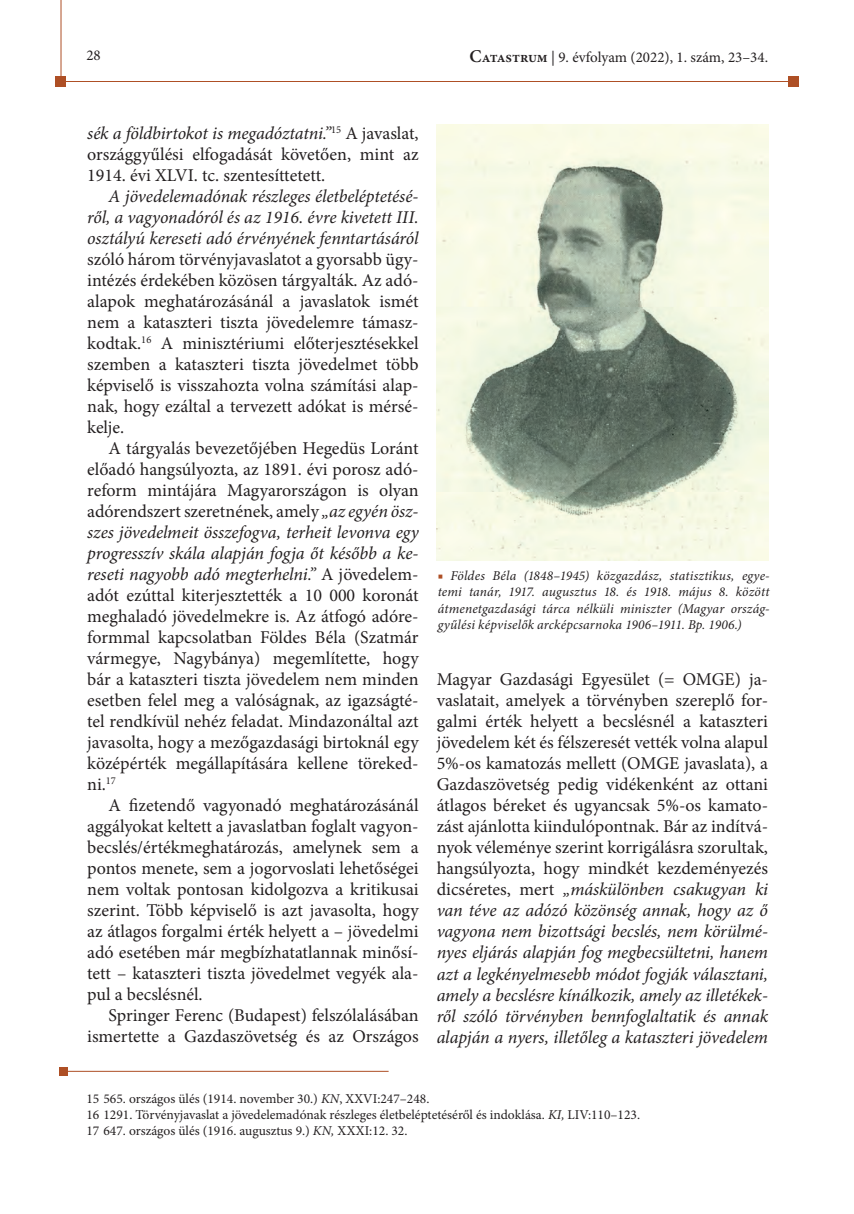
<style>
.page{position:relative;width:854px;height:1214px;background:#fff}
.page>*{position:absolute;margin:0;border:0;box-sizing:border-box;transform-origin:0 0}
.t1{font:18px/21px "Minion Pro";color:#231f20;text-align:justify}
.t2{font:italic 18px/21px "Minion Pro";letter-spacing:-.005em;color:#231f20;text-align:justify}
.t3{font:15px "Minion Pro";color:#231f20}
.t4{font:italic 13.5px/16.5px "Minion Pro";letter-spacing:.015em;color:#231f20;text-align:justify}
.t5{font:13.5px/16.2px "Minion Pro";color:#231f20}
.s1{font-weight:600;font-size:18px}
.s2{font-weight:600}
.s3{font-style:italic}
.s4{color:#ae4f25}
</style>
<div class="page">
<hr style="left:59px;top:81px;width:734px;height:1px;background:#ae4f25">
<hr style="left:61px;top:0;width:1px;height:81px;background:#ae4f25">
<div style="left:788px;top:76px;width:10px;height:11px;background:#ae4f25"></div>
<div style="left:56px;top:77px;width:10px;height:10px;background:#ae4f25"></div>
<img style="left:436px;top:124px;width:331px;height:436px">
<hr style="left:60px;top:1070px;width:328px;height:1px;background:#ae4f25">
<div style="left:60px;top:1067px;width:8px;height:8px;background:#ae4f25"></div>
<p class="t3" style="left:86px;top:45px;width:16px">28</p>
<p class="t3" style="left:469px;top:47px;width:300px"><span class="s1">C</span><span class="s2">atastrum</span> | 9. évfolyam (2022), 1. szám, 23–34.</p>
<p class="t1" style="left:87px;top:122px;width:333px"><span class="s3">sék a földbirtokot is megadóztatni.”</span><sup>15</sup> A javaslat, országgyűlési elfogadását követően, mint az 1914. évi XLVI. tc. szentesíttetett.</p>
<p class="t2" style="left:87px;top:185px;width:333px;text-indent:21px">A jövedelemadónak részleges életbeléptetésé&shy;ről, a vagyonadóról és az 1916. évre kivetett III. osztályú kereseti adó érvényének fenntartásáról</p>
<p class="t1" style="left:87px;top:249px;width:333px">szóló három törvényjavaslatot a gyorsabb ügy&shy;intézés érdekében közösen tárgyalták. Az adó&shy;alapok meghatározásánál a javaslatok ismét nem a kataszteri tiszta jövedelemre támasz&shy;kodtak.<sup>16</sup> A minisztériumi előterjesztésekkel szemben a kataszteri tiszta jövedelmet több képviselő is visszahozta volna számítási alap&shy;nak, hogy ezáltal a tervezett adókat is mérsé&shy;kelje.</p>
<p class="t1" style="left:87px;top:438px;width:333px;text-indent:21px">A tárgyalás bevezetőjében Hegedüs Loránt előadó hangsúlyozta, az 1891. évi porosz adó&shy;reform mintájára Magyarországon is olyan adórendszert szeretnének, amely <span class="s3">„az egyén ös - szes jövedelmeit összefogva, terheit levonva egy progresszív skála alapján fogja őt később a ke&shy;reseti nagyobb adó megterhelni.”</span> A jövedelem&shy;adót ezúttal kiterjesztették a 10 000 koronát meghaladó jövedelmekre is. Az átfogó adóre&shy;formmal kapcsolatban Földes Béla (Szatmár vármegye, Nagybánya) megemlítette, hogy bár a kataszteri tiszta jövedelem nem minden esetben felel meg a valóságnak, az igazságté&shy;tel rendkívül nehéz feladat. Mindazonáltal azt javasolta, hogy a mezőgazdasági birtoknál egy középérték megállapítására kellene töreked&shy;ni.<sup>17</sup></p>
<p class="t1" style="left:87px;top:794px;width:333px;text-indent:21px">A fizetendő vagyonadó meghatározásánál aggályokat keltett a javaslatban foglalt vagyon&shy;becslés/értékmeghatározás, amelynek sem a pontos menete, sem a jogorvoslati lehetőségei nem voltak pontosan kidolgozva a kritikusai szerint. Több képviselő is azt javasolta, hogy az átlagos forgalmi érték helyett a – jövedelmi adó esetében már megbízhatatlannak minősí&shy;tett – kataszteri tiszta jövedelmet vegyék ala&shy;pul a becslésnél.</p>
<p class="t1" style="left:87px;top:1005px;width:333px;text-align:right">Springer Ferenc (Budapest) felszólalásában ismertette a Gazdaszövetség és az Országos</p>
<p class="t4" style="left:437px;top:567px;width:333px"><span class="s4">■</span> Földes Béla (1848–1945) közgazdász, statisztikus, egye&shy;temi tanár, 1917. augusztus 18. és 1918. május 8. között átmenetgazdasági tárca nélküli miniszter (Magyar ország&shy;gyűlési képviselők arcképcsarnoka 1906–1911. Bp. 1906.)</p>
<p class="t1" style="left:436px;top:669px;width:333px">Magyar Gazdasági Egyesület (= OMGE) ja&shy;vaslatait, amelyek a törvényben szereplő for&shy;galmi érték helyett a becslésnél a kataszteri jövedelem két és félszeresét vették volna alapul 5%-os kamatozás mellett (OMGE javaslata), a Gazdaszövetség pedig vidékenként az ottani átlagos béreket és ugyancsak 5%-os kamato&shy;zást ajánlotta kiindulópontnak. Bár az indítvá&shy;nyok véleménye szerint korrigálásra szorultak, hangsúlyozta, hogy mindkét kezdeményezés dicséretes, mert <span class="s3">„máskülönben csakugyan ki van téve az adózó közönség annak, hogy az ő vagyona nem bizottsági becslés, nem körülmé&shy;nyes eljárás alapján fog megbecsültetni, hanem azt a legkényelmesebb módot fogják választani, amely a becslésre kínálkozik, amely az illetékek&shy;ről szóló törvényben bennfoglaltatik és annak alapján a nyers, illetőleg a kataszteri jövedelem</span></p>
<p class="t5" style="left:86px;top:1090px;width:555px">15 565. országos ülés (1914. november 30.) <span class="s3">KN</span>, XXVI:247–248.<br>16 1291. Törvényjavaslat a jövedelemadónak részleges életbeléptetéséről és indoklása. <span class="s3">KI,</span> LIV:110–123.<br>17 647. országos ülés (1916. augusztus 9.) <span class="s3">KN,</span> XXXI:12. 32.</p>
</div>
